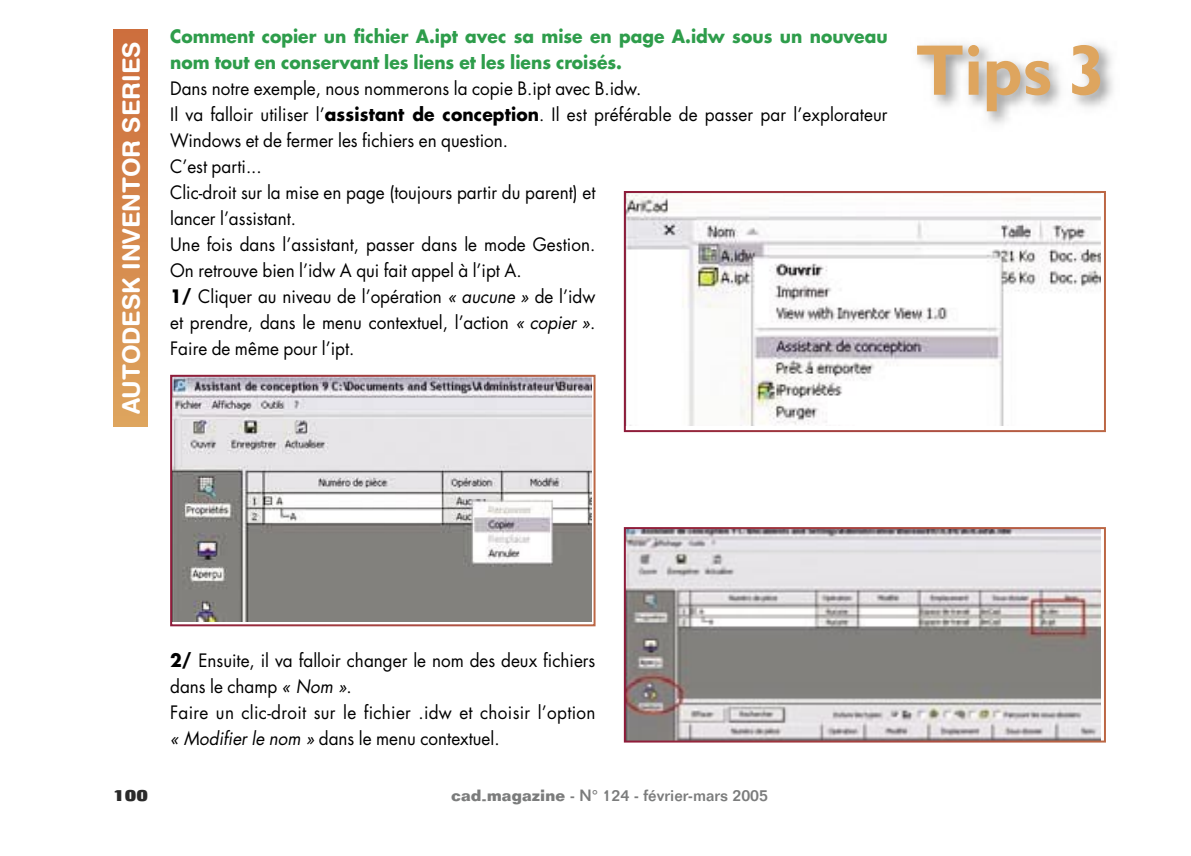
<style>
.page{position:relative;width:1191px;height:856px;background:#fff}
.page>*{position:absolute;margin:0;border:0;box-sizing:border-box;transform-origin:0 0}
.t1{font:700 72px "Gill Sans";color:#dea55e;scale:.95 1}
.t2{font:700 24px "Helvetica Rounded";color:#fff}
.t3{font:18px/26px "Futura";color:#000;scale:.95 1}
.t4{font:700 18px/26px "Futura";color:#2e9d4b;scale:.95 1}
.t5{font:500 16px "Folio";color:#7b7c7c}
.t6{font:800 16px "Folio";color:#2a2a2a}
.s1{font-weight:700}
.s2{font-style:italic}
</style>
<div class="page">
<div style="left:113px;top:29px;width:34px;height:397px;background:linear-gradient(to bottom,#cc6c3c,#dea45d)"></div>
<img style="left:626px;top:193px;width:474px;height:233px">
<img style="left:626px;top:529px;width:474px;height:211px">
<img style="left:172px;top:377px;width:420px;height:244px">
<p class="t4" style="left:170px;top:23px;width:756px">Comment copier un fichier A.ipt avec sa mise en page A.idw sous un nouveau nom tout en conservant les liens et les liens croisés.</p>
<p class="t3" style="left:170px;top:75px;width:756px">Dans notre exemple, nous nommerons la copie B.ipt avec B.idw.<br>Il va falloir utiliser l’<span class="s1">assistant de conception</span>. Il est préférable de passer par l’explorateur Windows et de fermer les fichiers en question.<br>C’est parti...<br>Clic-droit sur la mise en page (toujours partir du parent) et<br>lancer l’assistant.<br>Une fois dans l’assistant, passer dans le mode Gestion.<br>On retrouve bien l’idw A qui fait appel à l’ipt A.<br><span class="s1">1/</span> Cliquer au niveau de l’opération <span class="s2">« aucune »</span> de l’idw<br>et prendre, dans le menu contextuel, l’action <span class="s2">« copier »</span>.<br>Faire de même pour l’ipt.</p>
<h2 class="t2" style="left:117px;top:414px;width:374px;rotate:-90deg">AUTODESK INVENTOR SERIES</h2>
<h1 class="t1" style="left:915px;top:28px;width:202px">Tips 3</h1>
<p class="t3" style="left:170px;top:647px;width:449px"><span class="s1">2/</span> Ensuite, il va falloir changer le nom des deux fichiers dans le champ <span class="s2">« Nom »</span>.<br>Faire un clic-droit sur le fichier .idw et choisir l’option <span class="s2">« Modifier le nom »</span> dans le menu contextuel.</p>
<p class="t6" style="left:113px;top:786px;width:36px">100</p>
<p class="t5" style="left:451px;top:785px;width:318px"><span class="s1">cad-magazine</span> - N° 124 - février-mars 2005</p>
</div>
